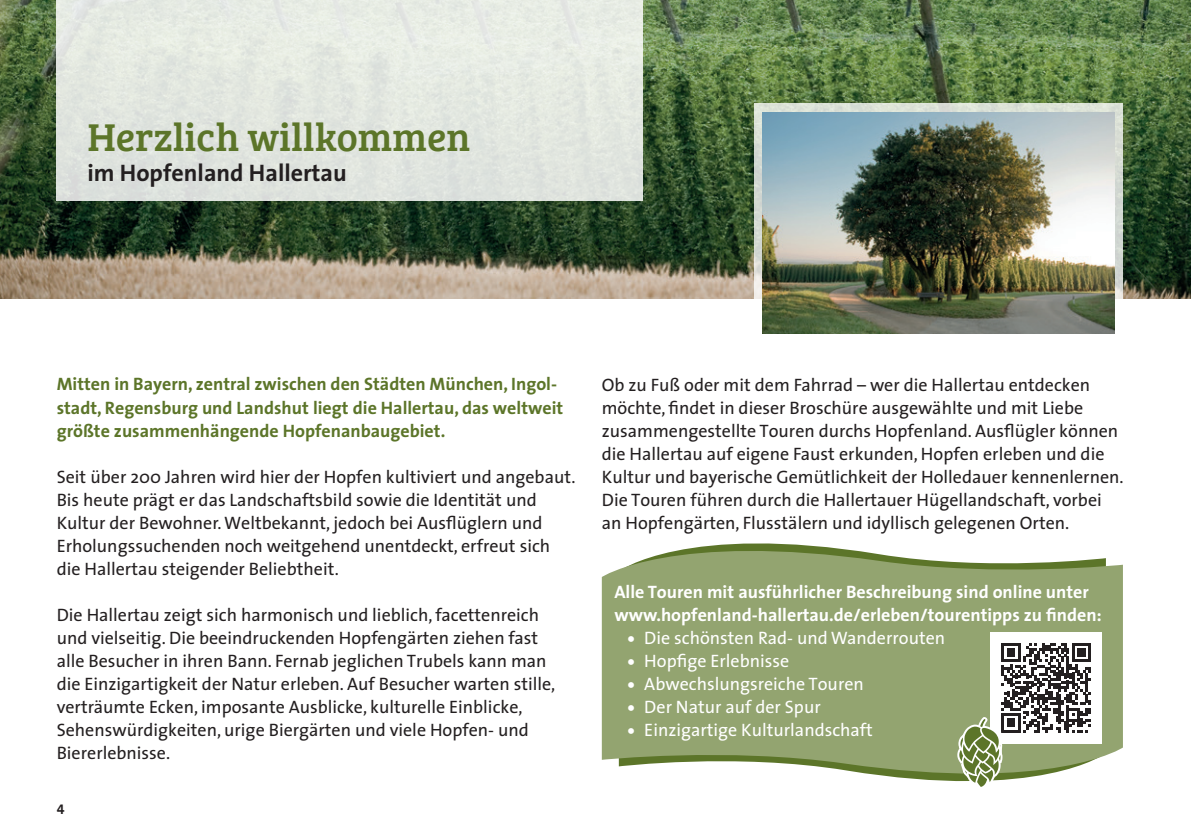
<style>
.page{position:relative;width:1191px;height:840px;background:#fff}
.page>*{position:absolute;margin:0;border:0;box-sizing:border-box;transform-origin:0 0}
.t1{font:40px "Bree Serif";color:#5c7529}
.t2{font:700 24px "The Sans";color:#231f20}
.t3{font:18px/23px "The Sans";color:#231f20}
.t4{font:700 18px/23px "The Sans";color:#5c7529}
.t5{font:18px "The Sans";color:#fff}
.t6{font:700 18px/23px "The Sans";color:#fff}
.t7{font:14px "The Sans Bold Caps";color:#231f20}
.s1{font-size:24px}
</style>
<div class="page">
<img style="left:0;top:0;width:1191px;height:298px">
<div style="left:57px;top:0;width:586px;height:200px;background:#e3e7e0"></div>
<svg style="left:754px;top:104px;width:369px;height:230px;background:#d3d8cf"></svg>
<img style="left:763px;top:112px;width:351px;height:221px">
<hr style="left:1190px;top:626px;width:1px;height:213px;background:#be5616">
<svg style="left:1190px;top:691px;width:1px;height:135px"></svg>
<svg style="left:602px;top:543px;width:521px;height:238px;background:#9dac7d"></svg>
<div style="left:990px;top:631px;width:111px;height:111px;background:#fff"></div>
<svg style="left:954px;top:642px;width:137px;height:145px"></svg>
<h1 class="t1" style="left:87px;top:108px;width:384px">Herzlich willkommen</h1>
<h2 class="t2" style="left:87px;top:153px;width:261px">im Hopfenland Hallertau</h2>
<p class="t4" style="left:57px;top:372px;width:508px">Mitten in Bayern, zentral zwischen den Städten München, Ingol&shy;stadt, Regensburg und Landshut liegt die Hallertau, das weltweit größte zusammenhängende Hopfenanbaugebiet.</p>
<p class="t3" style="left:57px;top:464px;width:520px">Seit über 200 Jahren wird hier der Hopfen kultiviert und angebaut.<br>Bis heute prägt er das Landschaftsbild sowie die Identität und Kultur der Bewohner. Weltbekannt, jedoch bei Ausflüglern und Erholungssuchenden noch weitgehend unentdeckt, erfreut sich die Hallertau steigender Beliebtheit.</p>
<p class="t3" style="left:57px;top:602px;width:500px">Die Hallertau zeigt sich harmonisch und lieblich, facettenreich und vielseitig. Die beeindruckenden Hopfengärten ziehen fast alle Besucher in ihren Bann. Fernab jeglichen Trubels kann man die Einzigartigkeit der Natur erleben. Auf Besucher warten stille, verträumte Ecken, imposante Ausblicke, kulturelle Einblicke, Sehenswürdigkeiten, urige Biergärten und viele Hopfen- und Biererlebnisse.</p>
<p class="t7" style="left:57px;top:797px;width:9px">4</p>
<p class="t3" style="left:602px;top:372px;width:523px">Ob zu Fuß oder mit dem Fahrrad – wer die Hallertau entdecken möchte, findet in dieser Broschüre ausgewählte und mit Liebe zusammengestellte Touren durchs Hopfenland. Ausflügler können die Hallertau auf eigene Faust erkunden, Hopfen erleben und die Kultur und bayerische Gemütlichkeit der Holledauer kennenlernen.<br>Die Touren führen durch die Hallertauer Hügellandschaft, vorbei an Hopfengärten, Flusstälern und idyllisch gelegenen Orten.</p>
<p class="t6" style="left:614px;top:579px;width:489px">Alle Touren mit ausführlicher Beschreibung sind online unter www.hopfenland-hallertau.de/erleben/tourentipps zu finden:</p>
<p class="t5" style="left:626px;top:622px;width:320px"><span class="s1">•</span> Die schönsten Rad- und Wanderrouten</p>
<p class="t5" style="left:626px;top:645px;width:165px"><span class="s1">•</span> Hopfige Erlebnisse</p>
<p class="t5" style="left:626px;top:668px;width:239px"><span class="s1">•</span> Abwechslungsreiche Touren</p>
<p class="t5" style="left:626px;top:691px;width:196px"><span class="s1">•</span> Der Natur auf der Spur</p>
<p class="t5" style="left:626px;top:714px;width:248px"><span class="s1">•</span> Einzigartige Kulturlandschaft</p>
</div>
